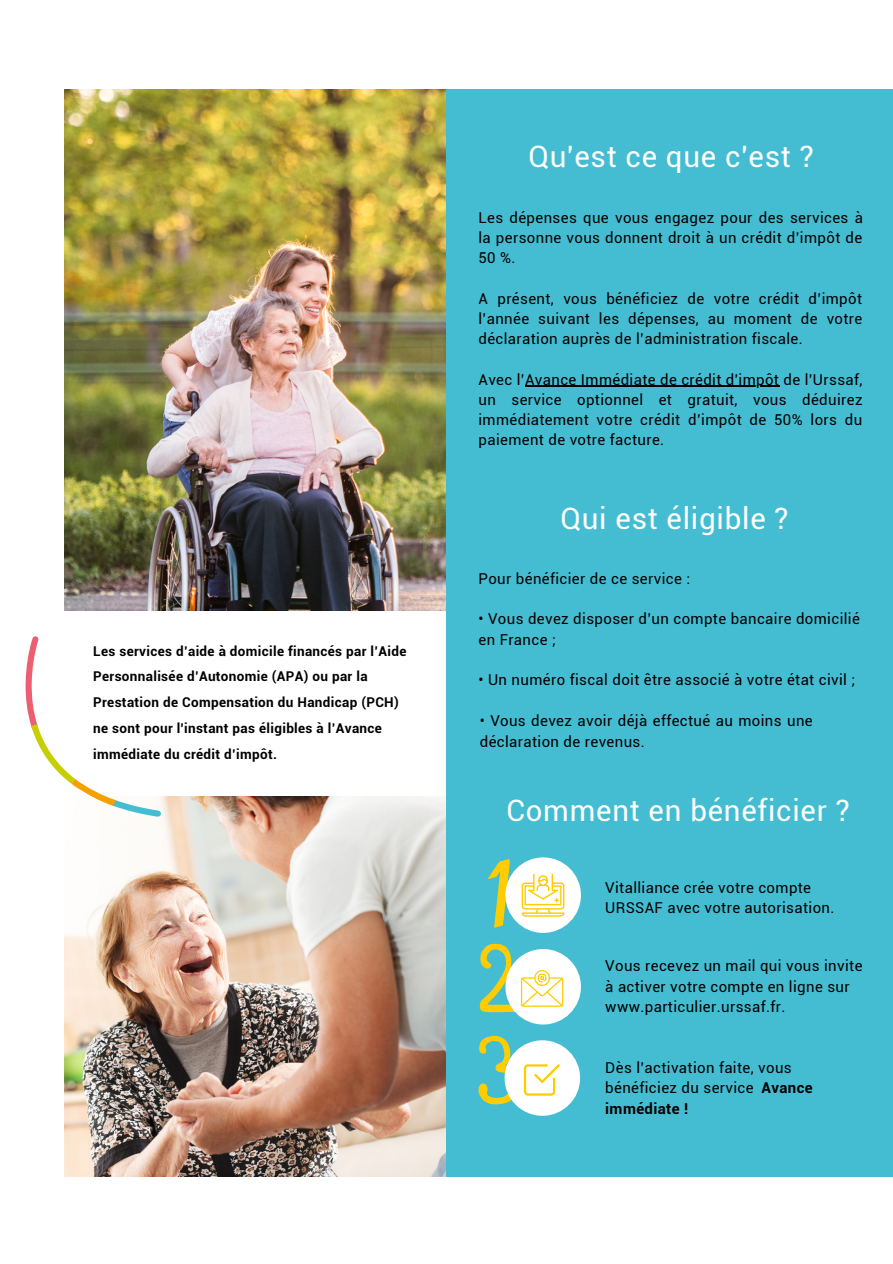
<style>
.page{position:relative;width:893px;height:1264px;background:#fff}
.page>*{position:absolute;margin:0;border:0;box-sizing:border-box;transform-origin:0 0}
.t1{font:29.55px "Roboto";letter-spacing:.025em;color:#fff}
.t2{font:29.4px "Roboto";letter-spacing:.025em;color:#fff}
.t3{font:15px/20.2px "Roboto";letter-spacing:.025em;color:#000}
.t4{font:700 15px "Roboto";letter-spacing:.025em;color:#000}
.t5{font:700 13.5px/25.8px "Roboto";letter-spacing:.025em;color:#000}
</style>
<div class="page">
<img style="left:65px;top:89px;width:381px;height:522px">
<div style="left:446px;top:89px;width:446px;height:1087px;background:#44bdd2"></div>
<svg style="left:487px;top:859px;width:23px;height:68px"></svg>
<div style="left:505px;top:857px;width:76px;height:75px;background:#fff;border-radius:50%"></div>
<svg style="left:521px;top:874px;width:43px;height:42px"></svg>
<div style="left:505px;top:949px;width:76px;height:75px;background:#fff;border-radius:50%"></div>
<svg style="left:478px;top:1035px;width:37px;height:69px"></svg>
<div style="left:504px;top:1040px;width:76px;height:75px;background:#fff;border-radius:50%"></div>
<svg style="left:524px;top:1064px;width:36px;height:31px"></svg>
<img style="left:65px;top:796px;width:381px;height:379px">
<svg style="left:479px;top:943px;width:84px;height:69px"></svg>
<svg style="left:25px;top:636px;width:144px;height:195px"></svg>
<hr style="left:525px;top:386px;width:254px;height:1px;background:#000">
<p class="t5" style="left:93px;top:638px;width:314px">Les services d’aide à domicile financés par l’Aide Personnalisée d’Autonomie (APA) ou par la Prestation de Compensation du Handicap (PCH) ne sont pour l'instant pas éligibles à l’Avance immédiate du crédit d’impôt.</p>
<h1 class="t1" style="left:528px;top:139px;width:287px">Qu'est ce que c'est ?</h1>
<p class="t3" style="left:478px;top:207px;width:386px;text-align:justify">Les dépenses que vous engagez pour des services à la personne vous donnent droit à un crédit d’impôt de 50 %.</p>
<p class="t3" style="left:478px;top:288px;width:385px;text-align:justify">A présent, vous bénéficiez de votre crédit d’impôt l’année suivant les dépenses, au moment de votre déclaration auprès de l’administration fiscale.</p>
<p class="t3" style="left:478px;top:369px;width:385px;text-align:justify">Avec l’Avance Immédiate de crédit d'impôt de l’Urssaf, un service optionnel et gratuit, vous déduirez immédiatement votre crédit d’impôt de 50% lors du paiement de votre facture.</p>
<h2 class="t2" style="left:560px;top:501px;width:229px">Qui est éligible ?</h2>
<p class="t3" style="left:478px;top:568px;width:213px">Pour bénéficier de ce service :</p>
<p class="t3" style="left:478px;top:609px;width:383px">• Vous devez disposer d’un compte bancaire domicilié en France ;</p>
<p class="t3" style="left:478px;top:670px;width:378px">• Un numéro fiscal doit être associé à votre état civil ;</p>
<p class="t3" style="left:479px;top:711px;width:334px">• Vous devez avoir déjà effectué au moins une déclaration de revenus.</p>
<h2 class="t2" style="left:506px;top:794px;width:345px">Comment en bénéficier ?</h2>
<p class="t3" style="left:605px;top:877px;width:231px">Vitalliance crée votre compte<br>URSSAF avec votre autorisation.</p>
<p class="t3" style="left:605px;top:956px;width:259px">Vous recevez un mail qui vous invite à activer votre compte en ligne sur www.particulier.urssaf.fr.</p>
<p class="t3" style="left:605px;top:1057px;width:188px">Dès l’activation faite, vous bénéficiez du service</p>
<p class="t4" style="left:761px;top:1079px;width:53px">Avance</p>
<p class="t4" style="left:605px;top:1099px;width:84px">immédiate !</p>
</div>
